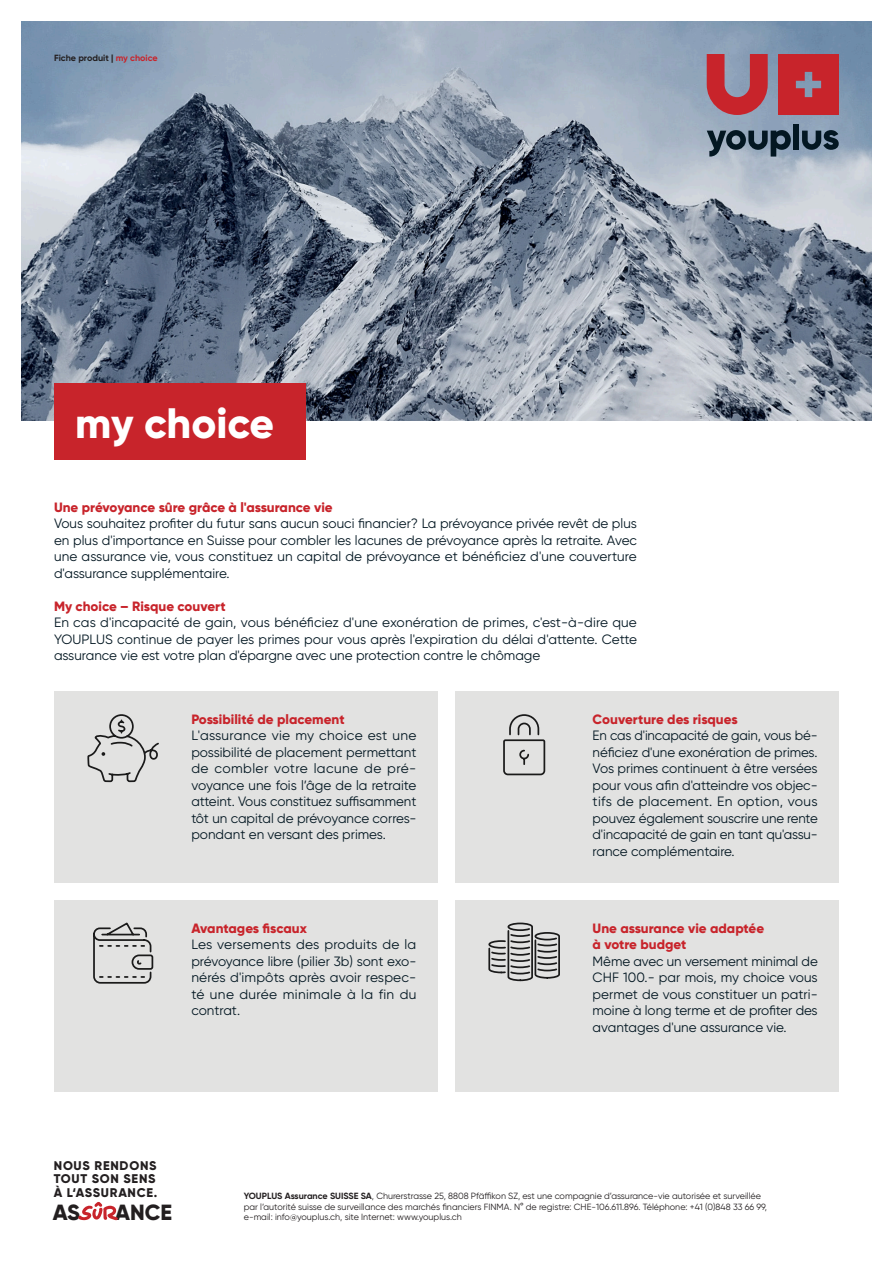
<style>
.page{position:relative;width:893px;height:1263px;background:#fff}
.page>*{position:absolute;margin:0;border:0;box-sizing:border-box;transform-origin:0 0}
.t1{font:800 42.45px "Gilroy";letter-spacing:-.005em;color:#fff}
.t2{font:800 21.9px "Gilroy";letter-spacing:-.005em;color:#231f20}
.t3{font:13.5px/16.5px "Gilroy";color:#031722;text-align:justify}
.t4{font:800 13.5px/16.5px "Gilroy";color:#c8242b}
.t5{font:800 12.6px/13.6px "Gilroy";letter-spacing:.06em;color:#231f20}
.t6{font:9px/10.5px "Gilroy";color:#231f20}
.t7{font:700 9px "Gilroy";color:#231f20}
.s1{color:#c8242b}
.s2{font-weight:700}
</style>
<div class="page">
<svg style="left:78px;top:1202px;width:40px;height:18px"></svg>
<img style="left:21px;top:21px;width:851px;height:400px">
<svg style="left:778px;top:54px;width:61px;height:61px;background:#c12e36"></svg>
<svg style="left:707px;top:54px;width:61px;height:61px;background:#b15461"></svg>
<div style="left:793px;top:124px;width:6px;height:26px;background:#031722"></div>
<svg style="left:802px;top:130px;width:37px;height:20px"></svg>
<svg style="left:707px;top:130px;width:84px;height:27px;background:#566877"></svg>
<div style="left:54px;top:383px;width:251px;height:76px;background:#c8242b"></div>
<div style="left:54px;top:692px;width:384px;height:191px;background:#e2e2e1"></div>
<div style="left:54px;top:900px;width:384px;height:191px;background:#e2e2e1"></div>
<div style="left:455px;top:692px;width:384px;height:191px;background:#e2e2e1"></div>
<div style="left:455px;top:900px;width:384px;height:191px;background:#e2e2e1"></div>
<svg style="left:87px;top:714px;width:72px;height:69px"></svg>
<svg style="left:503px;top:714px;width:43px;height:62px"></svg>
<svg style="left:93px;top:922px;width:61px;height:62px"></svg>
<svg style="left:488px;top:922px;width:72px;height:60px"></svg>
<p class="t7" style="left:54px;top:52px;width:105px">Fiche produit | <span class="s1">my choice</span></p>
<h1 class="t1" style="left:75px;top:396px;width:200px">my choice</h1>
<p class="t4" style="left:54px;top:498px;width:280px">Une prévoyance sûre grâce à l'assurance vie</p>
<p class="t3" style="left:54px;top:515px;width:584px">Vous souhaitez profiter du futur sans aucun souci financier? La prévoyance privée revêt de plus en plus d'importance en Suisse pour combler les lacunes de prévoyance après la retraite. Avec une assurance vie, vous constituez un capital de prévoyance et bénéficiez d'une couverture d'assurance supplémentaire.</p>
<p class="t4" style="left:54px;top:597px;width:173px">My choice – Risque couvert</p>
<p class="t3" style="left:54px;top:614px;width:585px">En cas d'incapacité de gain, vous bénéficiez d'une exonération de primes, c'est-à-dire que YOUPLUS continue de payer les primes pour vous après l'expiration du délai d'attente. Cette assurance vie est votre plan d'épargne avec une protection contre le chômage</p>
<p class="t4" style="left:191px;top:711px;width:155px">Possibilité de placement</p>
<p class="t3" style="left:191px;top:727px;width:227px">L'assurance vie my choice est une possibilité de placement permettant de combler votre lacune de pré&shy;voyance une fois l’âge de la retraite atteint. Vous constituez suffisamment tôt un capital de prévoyance corres&shy;pondant en versant des primes.</p>
<p class="t4" style="left:191px;top:919px;width:117px">Avantages fiscaux</p>
<p class="t3" style="left:191px;top:936px;width:227px">Les versements des produits de la prévoyance libre (pilier 3b) sont exo&shy;nérés d'impôts après avoir respec&shy;té une durée minimale à la fin du contrat.</p>
<p class="t4" style="left:593px;top:711px;width:147px">Couverture des risques</p>
<p class="t3" style="left:593px;top:727px;width:227px">En cas d'incapacité de gain, vous bé&shy;néficiez d'une exonération de primes.<br>Vos primes continuent à être versées pour vous afin d'atteindre vos objec&shy;tifs de placement. En option, vous pouvez également souscrire une rente d'incapacité de gain en tant qu'assu&shy;rance complémentaire.</p>
<p class="t4" style="left:593px;top:919px;width:173px">Une assurance vie adaptée à votre budget</p>
<p class="t3" style="left:593px;top:952px;width:227px">Même avec un versement minimal de CHF 100.- par mois, my choice vous permet de vous constituer un patri&shy;moine à long terme et de profiter des avantages d'une assurance vie.</p>
<p class="t5" style="left:54px;top:1158px;width:105px">NOUS RENDONS<br>TOUT SON SENS<br>À L‘ASSURANCE.</p>
<h2 class="t2" style="left:53px;top:1198px;width:29px">AS</h2>
<h2 class="t2" style="left:115px;top:1198px;width:58px">ANCE</h2>
<p class="t6" style="left:244px;top:1191px;width:525px"><span class="s2">YOUPLUS Assurance SUISSE SA</span>, Churerstrasse 25, 8808 Pfäffikon SZ, est une compagnie d’assurance-vie autorisée et surveillée par l’autorité suisse de surveillance des marchés financiers FINMA. N° de registre: CHE-106.611.896. Téléphone: +41 (0)848 33 66 99, e-mail: info@youplus.ch, site Internet: www.youplus.ch</p>
</div>
